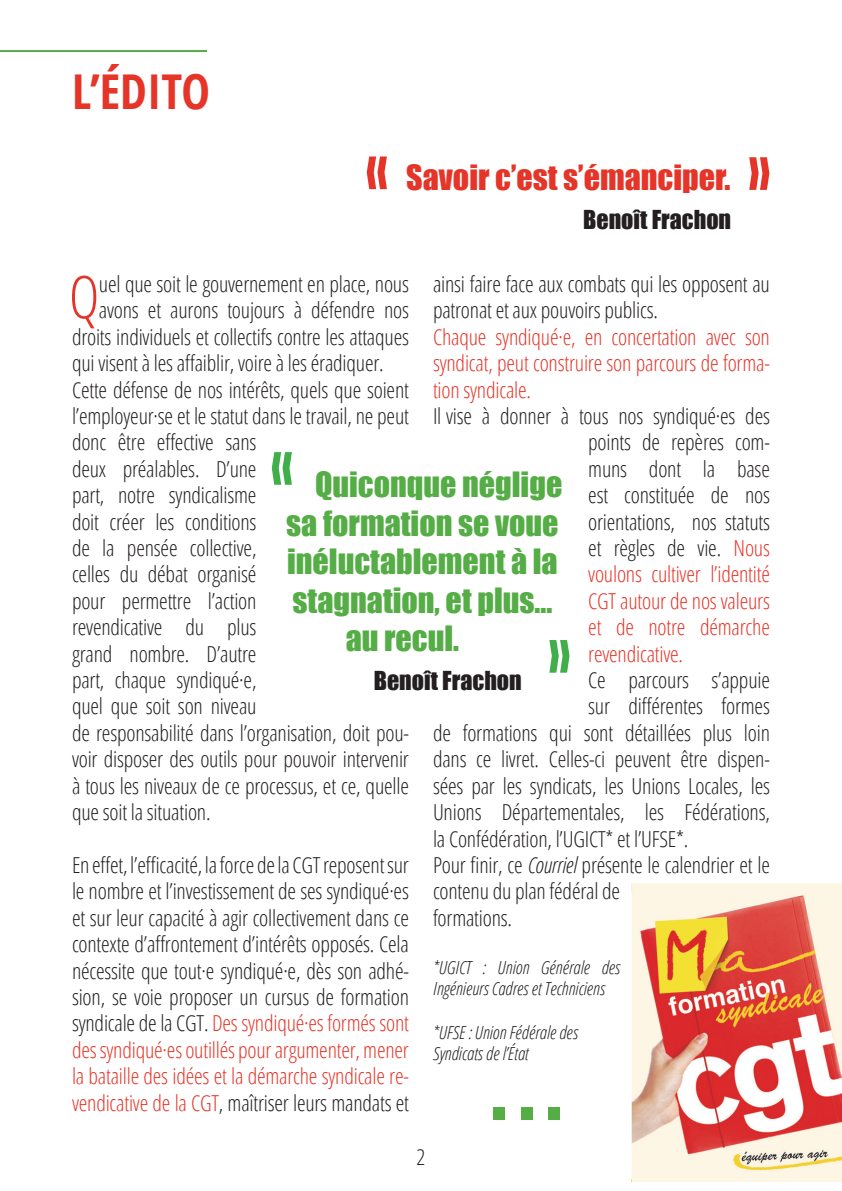
<style>
.page{position:relative;width:842px;height:1191px;background:#fff}
.page>*{position:absolute;margin:0;border:0;box-sizing:border-box;transform-origin:0 0}
.t1{font:76px "Impact";color:#55ad46}
.t2{font:60px "Impact";color:#40ae49}
.t3{font:60px "Impact";color:#e53529}
.t4{font:300 59px "Open Sans Condensed";color:#e53529}
.t5{font:700 48px "Open Sans Condensed";color:#e53529}
.t6{font:32px "Impact";color:#55ad46}
.t7{font:32px "Impact";color:#e53529}
.t8{font:24px "Impact";color:#231f20}
.t9{font:300 22px/26.4px "Open Sans Condensed";letter-spacing:-.01em;color:#231f20}
.t10{font:300 22px/26.4px "Open Sans Condensed";letter-spacing:-.01em;color:#e53529;text-align:justify}
.t11{font:italic 300 18px/21.6px "Open Sans Condensed";color:#231f20}
.s1{color:#e53529}
.s2{font-style:italic}
</style>
<div class="page">
<hr style="left:0;top:50px;width:207px;height:2px;background:#55ad46">
<img style="left:631px;top:883px;width:211px;height:298px">
<p class="t5" style="left:72px;top:58px;width:140px">L’ÉDITO</p>
<p class="t3" style="left:366px;top:123px;width:24px">«</p>
<p class="t3" style="left:748px;top:123px;width:24px">»</p>
<p class="t7" style="left:406px;top:153px;width:325px">Savoir c’est s’émanciper.</p>
<p class="t8" style="left:583px;top:201px;width:149px">Benoît Frachon</p>
<p class="t9" style="left:433px;top:270px;width:338px">ainsi faire face aux combats qui les opposent au patronat et aux pouvoirs publics.</p>
<p class="t10" style="left:433px;top:323px;width:338px">Chaque syndiqué·e, en concertation avec son syndicat, peut construire son parcours de forma&shy;tion syndicale.</p>
<p class="t9" style="left:588px;top:402px;width:183px;text-align:justify;text-indent:-155px">Il vise à donner à tous nos syndiqué·es des points de repères com&shy;muns dont la base est constituée de nos orientations, nos statuts et règles de vie. <span class="s1">Nous voulons cultiver l’identité CGT autour de nos valeurs et de notre démarche revendicative.</span></p>
<p class="t9" style="left:588px;top:666px;width:183px">Ce parcours s’appuie</p>
<p class="t9" style="left:588px;top:692px;width:183px">sur différentes formes</p>
<p class="t9" style="left:433px;top:719px;width:338px">de formations qui sont détaillées plus loin</p>
<p class="t9" style="left:433px;top:745px;width:338px">dans ce livret. Celles-ci peuvent être dispen-</p>
<p class="t9" style="left:433px;top:771px;width:338px">sées par les syndicats, les Unions Locales, les</p>
<p class="t9" style="left:433px;top:798px;width:338px">Unions Départementales, les Fédérations,</p>
<p class="t9" style="left:433px;top:824px;width:257px">la Confédération, l’UGICT* et l’UFSE*.</p>
<p class="t9" style="left:433px;top:851px;width:338px">Pour finir, ce <span class="s2">Courriel</span> présente le calendrier et le contenu du plan fédéral de<br>formations.</p>
<p class="t11" style="left:433px;top:955px;width:189px">*UGICT : Union Générale des<br>Ingénieurs Cadres et Techniciens</p>
<p class="t11" style="left:433px;top:1020px;width:146px">*UFSE : Union Fédérale des</p>
<p class="t11" style="left:433px;top:1042px;width:97px">Syndicats de l’État</p>
<p class="t4" style="left:69px;top:257px;width:32px">Q</p>
<p class="t9" style="left:99px;top:270px;width:312px">uel que soit le gouvernement en place, nous</p>
<p class="t9" style="left:99px;top:296px;width:312px">avons et aurons toujours à défendre nos</p>
<p class="t9" style="left:72px;top:323px;width:338px">droits individuels et collectifs contre les attaques</p>
<p class="t9" style="left:72px;top:349px;width:313px">qui visent à les affaiblir, voire à les éradiquer.</p>
<p class="t9" style="left:72px;top:375px;width:338px">Cette défense de nos intérêts, quels que soient l’employeur·se et le statut dans le travail, ne peut donc être effective sans<br>deux préalables. D’une<br>part, notre syndicalisme<br>doit créer les conditions<br>de la pensée collective,<br>celles du débat organisé<br>pour permettre l’action<br>revendicative du plus<br>grand nombre. D’autre<br>part, chaque syndiqué·e,<br>quel que soit son niveau<br>de responsabilité dans l’organisation, doit pou&shy;voir disposer des outils pour pouvoir intervenir à tous les niveaux de ce processus, et ce, quelle que soit la situation.</p>
<p class="t9" style="left:72px;top:851px;width:338px;text-align:justify">En effet, l’efficacité, la force de la CGT reposent sur le nombre et l’investissement de ses syndiqué·es et sur leur capacité à agir collectivement dans ce contexte d’affrontement d’intérêts opposés. Cela nécessite que tout·e syndiqué·e, dès son adhé&shy;sion, se voie proposer un cursus de formation syndicale de la CGT. <span class="s1">Des syndiqué·es formés sont des syndiqué·es outillés pour argumenter, mener la bataille des idées et la démarche syndicale re&shy;vendicative de la CGT</span>, maîtriser leurs mandats et</p>
<p class="t2" style="left:271px;top:418px;width:24px">«</p>
<p class="t6" style="left:315px;top:460px;width:249px">Quiconque néglige</p>
<p class="t6" style="left:286px;top:498px;width:274px">sa formation se voue</p>
<p class="t6" style="left:287px;top:537px;width:272px">inéluctablement à la</p>
<p class="t6" style="left:293px;top:575px;width:261px">stagnation, et plus...</p>
<p class="t6" style="left:346px;top:613px;width:115px">au recul.</p>
<p class="t8" style="left:374px;top:661px;width:149px">Benoît Frachon</p>
<p class="t2" style="left:548px;top:606px;width:24px">»</p>
<p class="t1" style="left:492px;top:1030px;width:70px">. . .</p>
<p class="t9" style="left:417px;top:1143px;width:10px">2</p>
</div>
